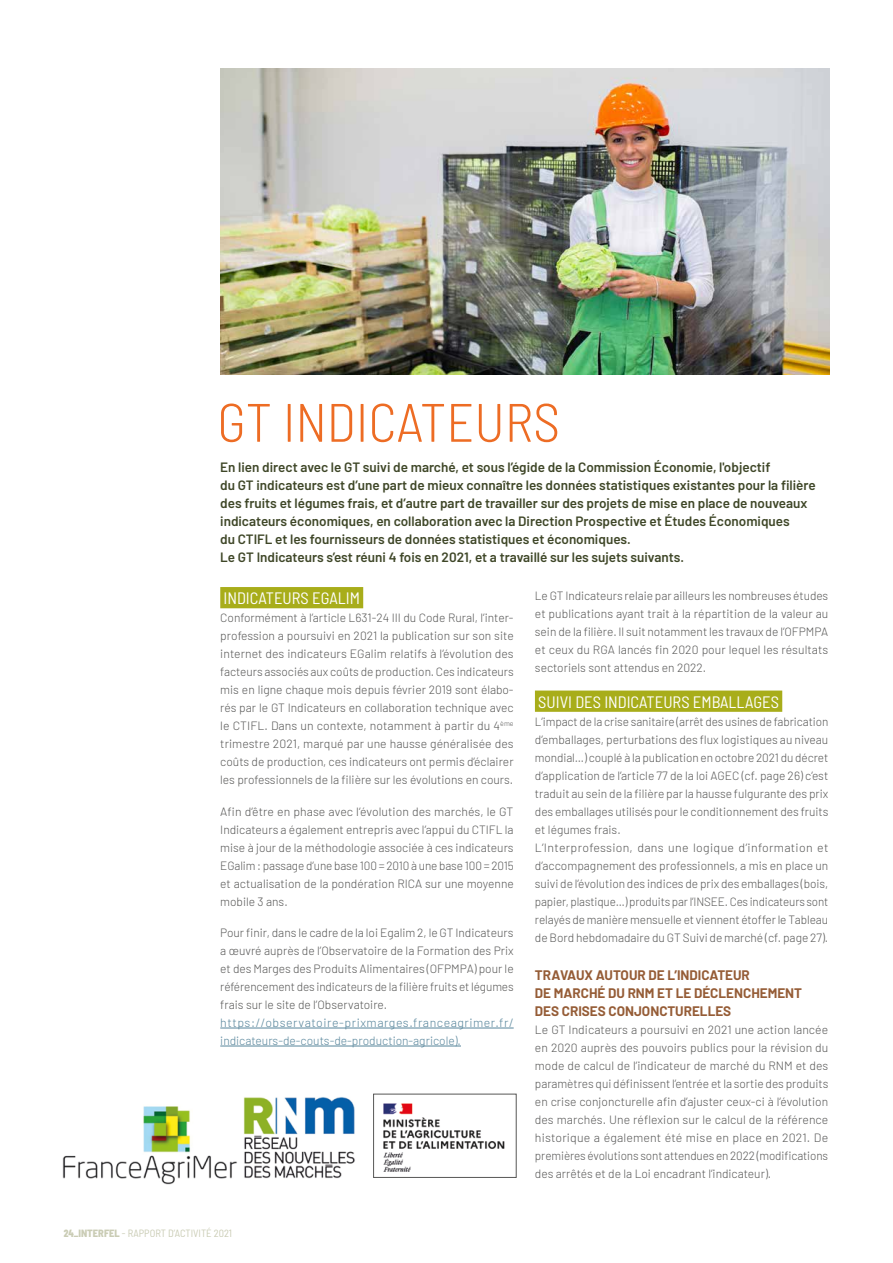
<style>
.page{position:relative;width:893px;height:1263px;background:#fff}
.page>*{position:absolute;margin:0;border:0;box-sizing:border-box;transform-origin:0 0}
.t1{font:300 semi-condensed 54px "Barlow";color:#ed6c24}
.t2{font:semi-condensed 16.5px "Barlow";color:#fff}
.t3{font:600 13.5px/18px "Barlow";color:#3f4728}
.t4{font:700 13.5px/18px "Barlow";color:#955c36}
.t5{font:300 12px/18px "Barlow";color:#575756;text-align:justify}
.t6{font:300 12px/18px "Barlow";letter-spacing:.035em;color:#57859b}
.t7{font:semi-condensed 10.5px "Barlow";color:#caccb5}
.s1{font-family:"Barlow Condensed";font-weight:800;font-stretch:normal}
.s2{font-weight:800}
</style>
<div class="page">
<div style="left:220px;top:587px;width:143px;height:21px;background:#a8ad1a"></div>
<hr style="left:220px;top:1028px;width:294px;height:1px;background:#57859b">
<hr style="left:220px;top:1046px;width:241px;height:1px;background:#57859b">
<div style="left:535px;top:690px;width:247px;height:22px;background:#a8ad1a"></div>
<img style="left:220px;top:68px;width:609px;height:306px">
<img style="left:62px;top:1106px;width:175px;height:79px">
<img style="left:383px;top:1103px;width:122px;height:69px">
<div style="left:373px;top:1094px;width:143px;height:84px;border:1px solid #575756"></div>
<img style="left:243px;top:1097px;width:112px;height:82px">
<h1 class="t1" style="left:217px;top:384px;width:344px">GT INDICATEURS</h1>
<p class="t3" style="left:220px;top:457px;width:597px">En lien direct avec le GT suivi de marché, et sous l’égide de la Commission Économie, l'objectif<br>du GT indicateurs est d’une part de mieux connaître les données statistiques existantes pour la filière des fruits et légumes frais, et d’autre part de travailler sur des projets de mise en place de nouveaux indicateurs économiques, en collaboration avec la Direction Prospective et Études Économiques<br>du CTIFL et les fournisseurs de données statistiques et économiques.<br>Le GT Indicateurs s’est réuni 4 fois en 2021, et a travaillé sur les sujets suivants.</p>
<h2 class="t2" style="left:224px;top:586px;width:138px">INDICATEURS EGALIM</h2>
<p class="t5" style="left:220px;top:608px;width:295px">Conformément à l’article L631-24 III du Code Rural, l’inter&shy;profession a poursuivi en 2021 la publication sur son site internet des indicateurs EGalim relatifs à l’évolution des facteurs associés aux coûts de production. Ces indicateurs mis en ligne chaque mois depuis février 2019 sont élabo&shy;rés par le GT Indicateurs en collaboration technique avec le CTIFL. Dans un contexte, notamment à partir du 4<sup>ème </sup>trimestre 2021, marqué par une hausse généralisée des coûts de production, ces indicateurs ont permis d’éclairer les professionnels de la filière sur les évolutions en cours.</p>
<p class="t5" style="left:220px;top:801px;width:295px">Afin d’être en phase avec l’évolution des marchés, le GT Indicateurs a également entrepris avec l’appui du CTIFL la mise à jour de la méthodologie associée à ces indicateurs EGalim : passage d’une base 100 = 2010 à une base 100 = 2015 et actualisation de la pondération RICA sur une moyenne mobile 3 ans.</p>
<p class="t5" style="left:220px;top:923px;width:295px">Pour finir, dans le cadre de la loi Egalim 2, le GT Indicateurs a œuvré auprès de l’Observatoire de la Formation des Prix et des Marges des Produits Alimentaires (OFPMPA) pour le référencement des indicateurs de la filière fruits et légumes frais sur le site de l’Observatoire.</p>
<p class="t6" style="left:220px;top:1013px;width:295px">https://observatoire-prixmarges.franceagrimer.fr/ indicateurs-de-couts-de-production-agricole).</p>
<p class="t7" style="left:64px;top:1225px;width:170px"><span class="s1">24_</span><span class="s2">INTERFEL</span> - RAPPORT D’ACTIVITÉ 2021</p>
<p class="t5" style="left:535px;top:585px;width:295px">Le GT Indicateurs relaie par ailleurs les nombreuses études et publications ayant trait à la répartition de la valeur au sein de la filière. Il suit notamment les travaux de l’OFPMPA et ceux du RGA lancés fin 2020 pour lequel les résultats sectoriels sont attendus en 2022.</p>
<h2 class="t2" style="left:538px;top:690px;width:242px">SUIVI DES INDICATEURS EMBALLAGES</h2>
<p class="t5" style="left:535px;top:711px;width:295px;text-align:left">L’impact de la crise sanitaire (arrêt des usines de fabrication d’emballages, perturbations des flux logistiques au niveau mondial…) couplé à la publication en octobre 2021 du décret d’application de l’article 77 de la loi AGEC (cf. page 26) c’est traduit au sein de la filière par la hausse fulgurante des prix des emballages utilisés pour le conditionnement des fruits et légumes frais.<br>L’Interprofession, dans une logique d’information et d’accompagnement des professionnels, a mis en place un suivi de l’évolution des indices de prix des emballages (bois, papier, plastique…) produits par l’INSEE. Ces indicateurs sont relayés de manière mensuelle et viennent étoffer le Tableau de Bord hebdomadaire du GT Suivi de marché (cf. page 27).</p>
<p class="t4" style="left:535px;top:965px;width:269px">TRAVAUX AUTOUR DE L’INDICATEUR<br>DE MARCHÉ DU RNM ET LE DÉCLENCHEMENT<br>DES CRISES CONJONCTURELLES</p>
<p class="t5" style="left:535px;top:1020px;width:295px">Le GT Indicateurs a poursuivi en 2021 une action lancée en 2020 auprès des pouvoirs publics pour la révision du mode de calcul de l’indicateur de marché du RNM et des paramètres qui définissent l’entrée et la sortie des produits en crise conjoncturelle afin d’ajuster ceux-ci à l’évolution des marchés. Une réflexion sur le calcul de la référence historique a également été mise en place en 2021. De premières évolutions sont attendues en 2022 (modifications des arrêtés et de la Loi encadrant l’indicateur).</p>
</div>
